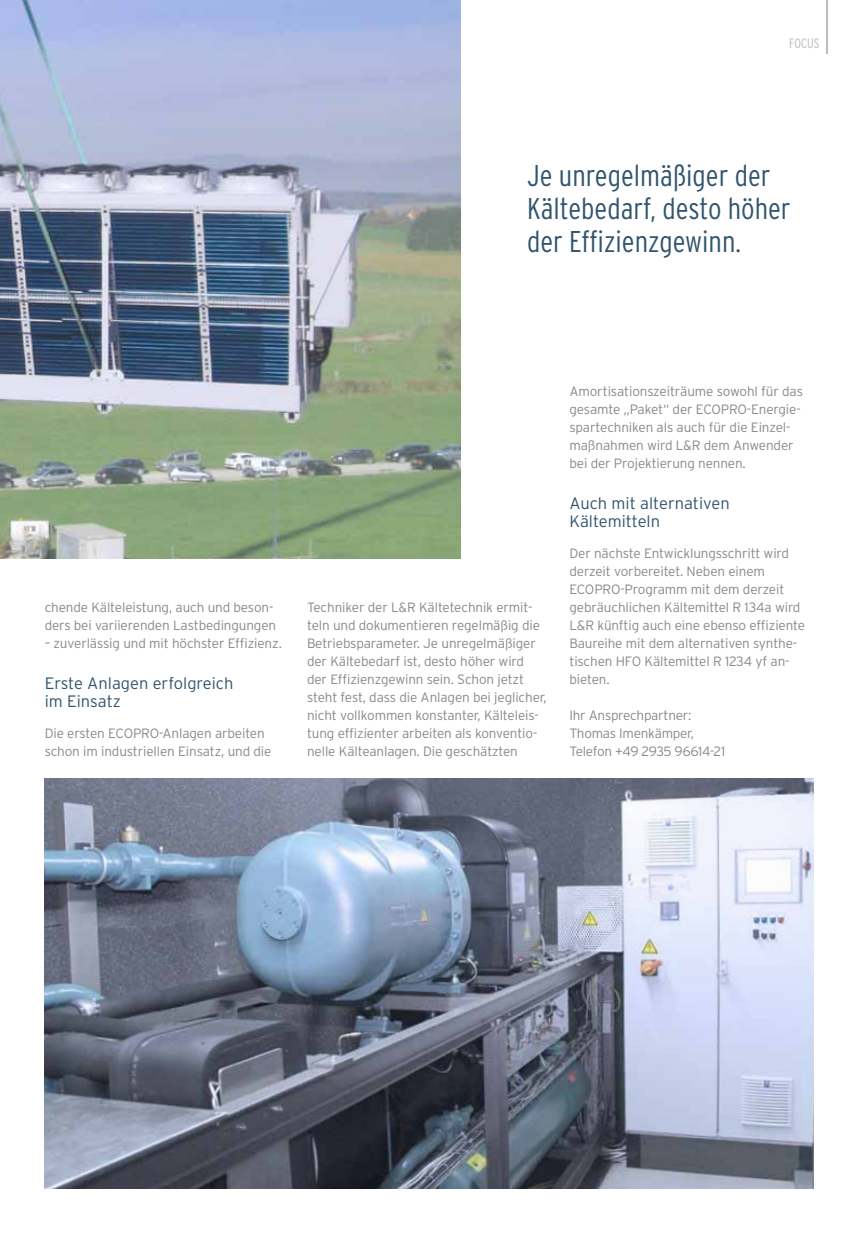
<style>
.page{position:relative;width:851px;height:1246px;background:#fff}
.page>*{position:absolute;margin:0;border:0;box-sizing:border-box;transform-origin:0 0}
.t1{font:300 condensed 30px/33px "Interstate";color:#31556d}
.t2{font:300 16.5px/18px "Interstate";color:#31556d}
.t3{font:300 13.5px/18px "Interstate";letter-spacing:-.01em;color:#878990}
.t4{font:300 condensed 13.5px "Interstate";color:#bbbcc1}
</style>
<div class="page">
<hr style="left:826px;top:0;width:1px;height:54px;background:#bbbcc1">
<img style="left:45px;top:779px;width:768px;height:409px">
<img style="left:0;top:0;width:460px;height:559px">
<p class="t4" style="left:789px;top:35px;width:31px">Focus</p>
<h1 class="t1" style="left:527px;top:159px;width:265px">Je unregelmäßiger der<br>Kältebedarf, desto höher der Effizienzgewinn.</h1>
<p class="t3" style="left:45px;top:598px;width:233px">chende Kälteleistung, auch und beson&shy;ders bei variierenden Lastbedingungen</p>
<p class="t3" style="left:45px;top:634px;width:239px">– zuverlässig und mit höchster Effizienz.</p>
<p class="t2" style="left:45px;top:674px;width:190px">Erste Anlagen erfolgreich im Einsatz</p>
<p class="t3" style="left:45px;top:724px;width:228px">Die ersten ECOPRO-Anlagen arbeiten schon im industriellen Einsatz, und die</p>
<p class="t3" style="left:307px;top:598px;width:241px">Techniker der L&amp;R Kältetechnik ermit&shy;teln und dokumentieren regelmäßig die Betriebsparameter. Je unregelmäßiger der Kältebedarf ist, desto höher wird der Effizienzgewinn sein. Schon jetzt steht fest, dass die Anlagen bei jeglicher, nicht vollkommen konstanter, Kälteleis&shy;tung effizienter arbeiten als konventio&shy;nelle Kälteanlagen. Die geschätzten</p>
<p class="t3" style="left:569px;top:382px;width:235px">Amortisationszeiträume sowohl für das gesamte „Paket“ der ECOPRO-Energie&shy;spartechniken als auch für die Einzel&shy;maßnahmen wird L&amp;R dem Anwender bei der Projektierung nennen.</p>
<p class="t2" style="left:569px;top:494px;width:162px">Auch mit alternativen<br>Kältemitteln</p>
<p class="t3" style="left:569px;top:544px;width:237px">Der nächste Entwicklungsschritt wird derzeit vorbereitet. Neben einem ECOPRO-Programm mit dem derzeit gebräuchlichen Kältemittel R 134a wird L&amp;R künftig auch eine ebenso effiziente Baureihe mit dem alternativen synthe&shy;tischen HFO Kältemittel R 1234 yf an&shy;bieten.</p>
<p class="t3" style="left:569px;top:706px;width:157px">Ihr Ansprechpartner:<br>Thomas Imenkämper,<br>Telefon +49 2935 96614-21</p>
</div>
